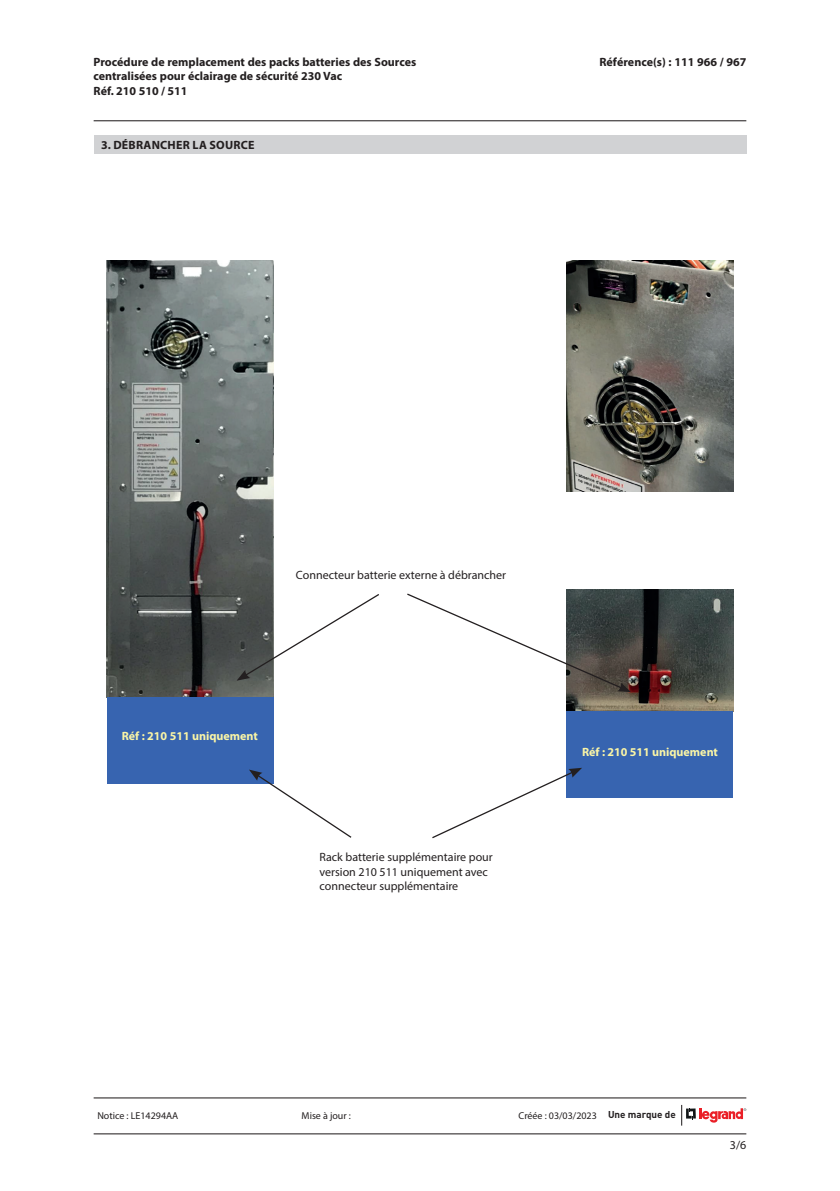
<style>
.page{position:relative;width:840px;height:1191px;background:#fff}
.page>*{position:absolute;margin:0;border:0;box-sizing:border-box;transform-origin:0 0}
.t1{font:700 12px/14.4px "Myriad Pro";color:#231f20}
.t2{font:12px/14.4px "Myriad Pro";color:#231f20}
.t3{font:700 12px "Myriad Pro";color:#faf5a6}
.t4{font:700 12px "Myriad Pro";letter-spacing:.02em;color:#231f20}
.t5{font:10px "Myriad Pro";color:#231f20}
.s1{font-family:"DIN Pro";font-weight:700;font-size:9.8px}
</style>
<div class="page">
<hr style="left:94px;top:120px;width:652px;height:1px;background:#231f20">
<hr style="left:94px;top:1133px;width:652px;height:1px;background:#231f20">
<hr style="left:94px;top:1097px;width:652px;height:1px;background:#231f20">
<svg style="left:681px;top:1105px;width:65px;height:20px"></svg>
<div style="left:94px;top:135px;width:652px;height:18px;background:#d1d2d4"></div>
<img style="left:566px;top:261px;width:166px;height:230px">
<img style="left:107px;top:261px;width:167px;height:436px">
<img style="left:566px;top:590px;width:166px;height:121px">
<svg style="left:236px;top:592px;width:143px;height:88px"></svg>
<svg style="left:407px;top:592px;width:223px;height:100px"></svg>
<div style="left:107px;top:697px;width:166px;height:87px;background:#3764b0"></div>
<div style="left:565px;top:711px;width:167px;height:86px;background:#3764b0"></div>
<svg style="left:249px;top:769px;width:103px;height:69px"></svg>
<svg style="left:432px;top:768px;width:149px;height:71px"></svg>
<p class="t1" style="left:94px;top:54px;width:324px">Procédure de remplacement des packs batteries des Sources centralisées pour éclairage de sécurité 230 Vac<br>Réf. 210 510 / 511</p>
<p class="t1" style="left:599px;top:54px;width:148px">Référence(s) : 111 966 / 967</p>
<p class="t4" style="left:101px;top:137px;width:155px">3. DÉBRANCHER LA SOURCE</p>
<p class="t2" style="left:296px;top:567px;width:212px">Connecteur batterie externe à débrancher</p>
<p class="t3" style="left:122px;top:728px;width:138px">Réf : 210 511 uniquement</p>
<p class="t2" style="left:319px;top:849px;width:175px">Rack batterie supplémentaire pour version 210 511 uniquement avec connecteur supplémentaire</p>
<p class="t3" style="left:581px;top:744px;width:137px">Réf : 210 511 uniquement</p>
<p class="t5" style="left:97px;top:1110px;width:82px">Notice : LE14294AA</p>
<p class="t5" style="left:301px;top:1110px;width:51px">Mise à jour :</p>
<p class="t5" style="left:518px;top:1110px;width:159px">Créée : 03/03/2023 <span class="s1">Une marque de</span></p>
<p class="t2" style="left:729px;top:1137px;width:18px">3/6</p>
</div>
